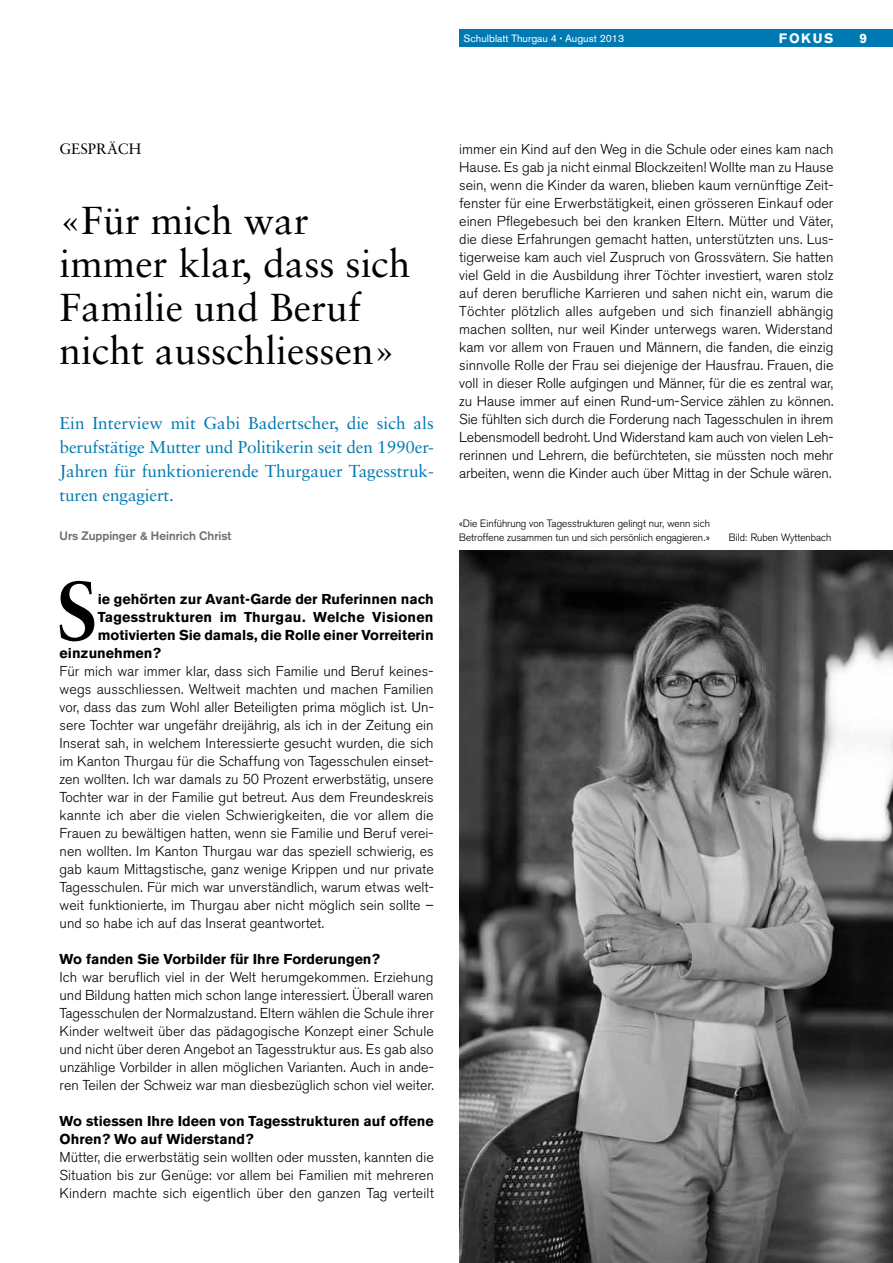
<style>
.page{position:relative;width:893px;height:1263px;background:#fff}
.page>*{position:absolute;margin:0;border:0;box-sizing:border-box;transform-origin:0 0}
.t1{font:700 83.1px "Sabon";color:#000}
.t2{font:39px/43.5px "Sabon";color:#000}
.t3{font:17.25px/24px "Sabon";letter-spacing:-.005em;color:#0079b2;text-align:justify}
.t4{font:15px "Sabon";color:#000}
.t5{font:300 14.25px/18px "Akzidenz Grotesk BQ";color:#000;text-align:justify}
.t6{font:700 14.25px/18px "Akzidenz Grotesk BQ";color:#000}
.t7{font:700 13.5px "Akzidenz Grotesk BQ";letter-spacing:.12em;color:#fff}
.t8{font:700 12px "Akzidenz Grotesk";color:#706f6f}
.t9{font:300 10.5px/13.5px "Akzidenz Grotesk";color:#000}
.t10{font:10.5px "Akzidenz Grotesk BQ";color:#fff}
.s1{font-size:7.5px}
</style>
<div class="page">
<div style="left:459px;top:30px;width:434px;height:17px;background:#0079b2"></div>
<img style="left:459px;top:550px;width:434px;height:713px">
<p class="t10" style="left:463px;top:32px;width:162px">Schulblatt Thurgau 4 <span class="s1">•</span> August 2013</p>
<p class="t7" style="left:779px;top:31px;width:56px">Fokus</p>
<p class="t7" style="left:859px;top:31px;width:9px">9</p>
<p class="t4" style="left:60px;top:140px;width:83px">Gespräch</p>
<h2 class="t2" style="left:60px;top:198px;width:352px">«Für mich war immer klar, dass sich<br>Familie und Beruf nicht ausschliessen»</h2>
<p class="t3" style="left:60px;top:410px;width:376px">Ein Interview mit Gabi Badertscher, die sich als berufstätige Mutter und Politikerin seit den 1990er-Jahren für funktionierende Thurgauer Tagesstruk&shy;turen engagiert.</p>
<p class="t8" style="left:60px;top:528px;width:173px">Urs Zuppinger &amp; Heinrich Christ</p>
<h1 class="t1" style="left:56px;top:560px;width:43px">S</h1>
<p class="t6" style="left:98px;top:590px;width:337px">ie gehörten zur Avant-Garde der Ruferinnen nach</p>
<p class="t6" style="left:98px;top:608px;width:337px">Tagesstrukturen im Thurgau. Welche Visionen</p>
<p class="t6" style="left:98px;top:626px;width:337px">motivierten Sie damals, die Rolle einer Vorreiterin</p>
<p class="t6" style="left:60px;top:644px;width:103px">einzunehmen?</p>
<p class="t5" style="left:60px;top:662px;width:376px">Für mich war immer klar, dass sich Familie und Beruf keines&shy;wegs ausschliessen. Weltweit machten und machen Familien vor, dass das zum Wohl aller Beteiligten prima möglich ist. Un&shy;sere Tochter war ungefähr dreijährig, als ich in der Zeitung ein Inserat sah, in welchem Interessierte gesucht wurden, die sich im Kanton Thurgau für die Schaffung von Tagesschulen einset&shy;zen wollten. Ich war damals zu 50 Prozent erwerbstätig, unsere Tochter war in der Familie gut betreut. Aus dem Freundeskreis kannte ich aber die vielen Schwierigkeiten, die vor allem die Frauen zu bewältigen hatten, wenn sie Familie und Beruf verei&shy;nen wollten. Im Kanton Thurgau war das speziell schwierig, es gab kaum Mittagstische, ganz wenige Krippen und nur private Tagesschulen. Für mich war unverständlich, warum etwas welt&shy;weit funktionierte, im Thurgau aber nicht möglich sein sollte – und so habe ich auf das Inserat geantwortet.</p>
<p class="t6" style="left:60px;top:950px;width:322px">Wo fanden Sie Vorbilder für Ihre Forderungen?</p>
<p class="t5" style="left:60px;top:968px;width:376px">Ich war beruflich viel in der Welt herumgekommen. Erziehung und Bildung hatten mich schon lange interessiert. Überall waren Tagesschulen der Normalzustand. Eltern wählen die Schule ihrer Kinder weltweit über das pädagogische Konzept einer Schule und nicht über deren Angebot an Tagesstruktur aus. Es gab also unzählige Vorbilder in allen möglichen Varianten. Auch in ande&shy;ren Teilen der Schweiz war man diesbezüglich schon viel weiter.</p>
<p class="t6" style="left:60px;top:1112px;width:376px">Wo stiessen Ihre Ideen von Tagesstrukturen auf offene<br>Ohren? Wo auf Widerstand?</p>
<p class="t5" style="left:60px;top:1148px;width:376px">Mütter, die erwerbstätig sein wollten oder mussten, kannten die Situation bis zur Genüge: vor allem bei Familien mit mehreren Kindern machte sich eigentlich über den ganzen Tag verteilt</p>
<p class="t5" style="left:459px;top:140px;width:376px">immer ein Kind auf den Weg in die Schule oder eines kam nach Hause. Es gab ja nicht einmal Blockzeiten! Wollte man zu Hause sein, wenn die Kinder da waren, blieben kaum vernünftige Zeit&shy;fenster für eine Erwerbstätigkeit, einen grösseren Einkauf oder einen Pflegebesuch bei den kranken Eltern. Mütter und Väter, die diese Erfahrungen gemacht hatten, unterstützten uns. Lus&shy;tigerweise kam auch viel Zuspruch von Grossvätern. Sie hatten viel Geld in die Ausbildung ihrer Töchter investiert, waren stolz auf deren berufliche Karrieren und sahen nicht ein, warum die Töchter plötzlich alles aufgeben und sich finanziell abhängig machen sollten, nur weil Kinder unterwegs waren. Widerstand kam vor allem von Frauen und Männern, die fanden, die einzig sinnvolle Rolle der Frau sei diejenige der Hausfrau. Frauen, die voll in dieser Rolle aufgingen und Männer, für die es zentral war, zu Hause immer auf einen Rund-um-Service zählen zu können.<br>Sie fühlten sich durch die Forderung nach Tagesschulen in ihrem Lebensmodell bedroht. Und Widerstand kam auch von vielen Leh&shy;rerinnen und Lehrern, die befürchteten, sie müssten noch mehr arbeiten, wenn die Kinder auch über Mittag in der Schule wären.</p>
<p class="t9" style="left:459px;top:517px;width:252px">«Die Einführung von Tagesstrukturen gelingt nur, wenn sich<br>Betroffene zusammen tun und sich persönlich engagieren.»</p>
<p class="t9" style="left:729px;top:530px;width:104px">Bild: Ruben Wyttenbach</p>
</div>
